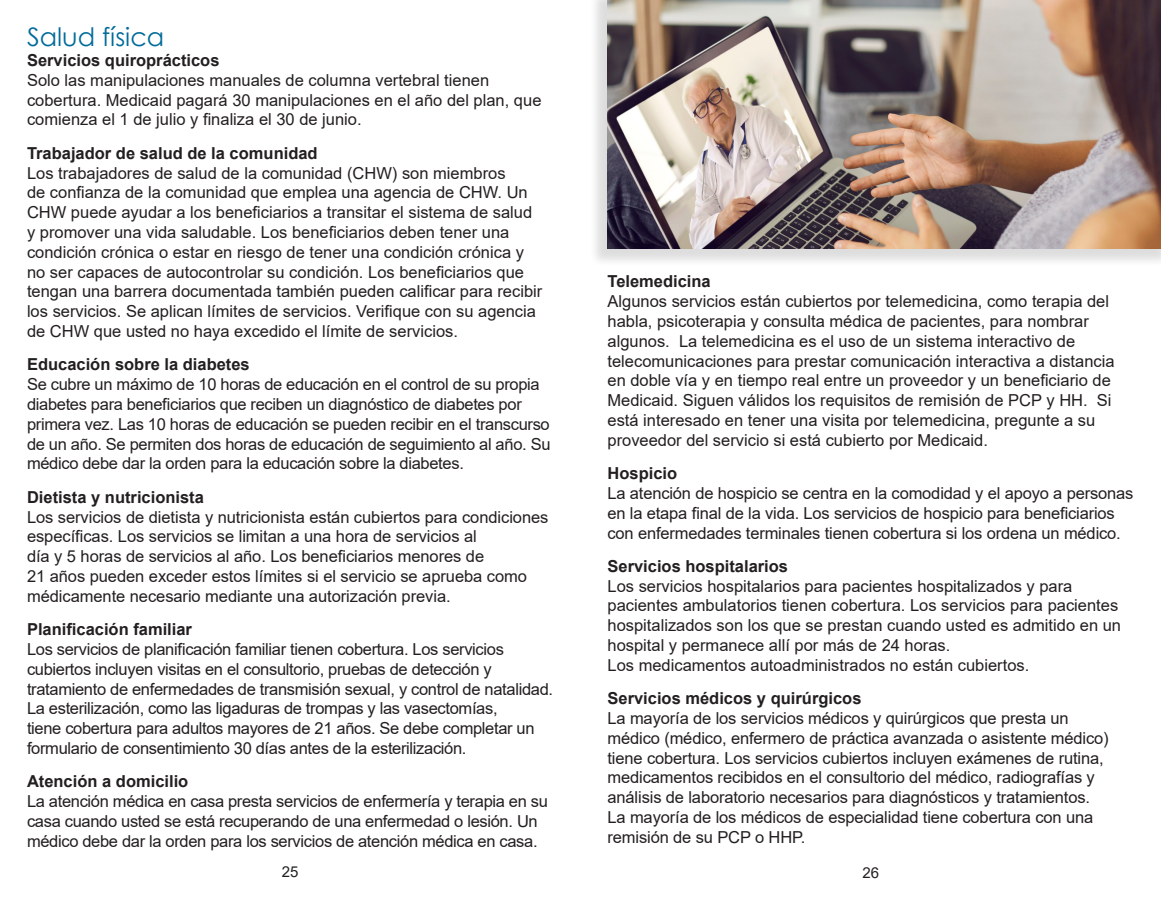
<style>
.page{position:relative;width:1161px;height:905px;background:#fff}
.page>*{position:absolute;margin:0;border:0;box-sizing:border-box;transform-origin:0 0}
.t1{font:25.5px "Century Gothic";color:#026b9a}
.t2{font:16.5px/19.8px "Arial";letter-spacing:-.005em;color:#231f20}
.t3{font:700 16.5px "Arial";color:#231f20}
.t4{font:15px "Arial";color:#231f20}
</style>
<div class="page">
<div style="left:589px;top:0;width:572px;height:267px;background:#231f20;opacity:.15"></div>
<img style="left:608px;top:0;width:553px;height:248px">
<p class="t1" style="left:27px;top:19px;width:139px">Salud física</p>
<p class="t3" style="left:27px;top:49px;width:194px">Servicios quiroprácticos</p>
<p class="t2" style="left:27px;top:70px;width:516px">Solo las manipulaciones manuales de columna vertebral tienen cobertura. Medicaid pagará 30 manipulaciones en el año del plan, que comienza el 1 de julio y finaliza el 30 de junio.</p>
<p class="t3" style="left:27px;top:141px;width:292px">Trabajador de salud de la comunidad</p>
<p class="t2" style="left:27px;top:163px;width:517px">Los trabajadores de salud de la comunidad (CHW) son miembros<br>de confianza de la comunidad que emplea una agencia de CHW. Un CHW puede ayudar a los beneficiarios a transitar el sistema de salud y promover una vida saludable. Los beneficiarios deben tener una condición crónica o estar en riesgo de tener una condición crónica y no ser capaces de autocontrolar su condición. Los beneficiarios que tengan una barrera documentada también pueden calificar para recibir los servicios. Se aplican límites de servicios. Verifique con su agencia de CHW que usted no haya excedido el límite de servicios.</p>
<p class="t3" style="left:27px;top:353px;width:224px">Educación sobre la diabetes</p>
<p class="t2" style="left:27px;top:374px;width:525px">Se cubre un máximo de 10 horas de educación en el control de su propia diabetes para beneficiarios que reciben un diagnóstico de diabetes por primera vez. Las 10 horas de educación se pueden recibir en el transcurso de un año. Se permiten dos horas de educación de seguimiento al año. Su médico debe dar la orden para la educación sobre la diabetes.</p>
<p class="t3" style="left:27px;top:485px;width:178px">Dietista y nutricionista</p>
<p class="t2" style="left:27px;top:506px;width:523px">Los servicios de dietista y nutricionista están cubiertos para condiciones específicas. Los servicios se limitan a una hora de servicios al<br>día y 5 horas de servicios al año. Los beneficiarios menores de<br>21 años pueden exceder estos límites si el servicio se aprueba como médicamente necesario mediante una autorización previa.</p>
<p class="t3" style="left:27px;top:617px;width:167px">Planificación familiar</p>
<p class="t2" style="left:27px;top:639px;width:528px">Los servicios de planificación familiar tienen cobertura. Los servicios cubiertos incluyen visitas en el consultorio, pruebas de detección y tratamiento de enfermedades de transmisión sexual, y control de natalidad.<br>La esterilización, como las ligaduras de trompas y las vasectomías,<br>tiene cobertura para adultos mayores de 21 años. Se debe completar un formulario de consentimiento 30 días antes de la esterilización.</p>
<p class="t3" style="left:27px;top:769px;width:163px">Atención a domicilio</p>
<p class="t2" style="left:27px;top:791px;width:522px">La atención médica en casa presta servicios de enfermería y terapia en su casa cuando usted se está recuperando de una enfermedad o lesión. Un médico debe dar la orden para los servicios de atención médica en casa.</p>
<p class="t4" style="left:282px;top:861px;width:18px">25</p>
<p class="t4" style="left:862px;top:862px;width:18px">26</p>
<p class="t3" style="left:608px;top:270px;width:105px">Telemedicina</p>
<p class="t2" style="left:608px;top:291px;width:509px">Algunos servicios están cubiertos por telemedicina, como terapia del habla, psicoterapia y consulta médica de pacientes, para nombrar algunos. La telemedicina es el uso de un sistema interactivo de telecomunicaciones para prestar comunicación interactiva a distancia en doble vía y en tiempo real entre un proveedor y un beneficiario de Medicaid. Siguen válidos los requisitos de remisión de PCP y HH. Si está interesado en tener una visita por telemedicina, pregunte a su proveedor del servicio si está cubierto por Medicaid.</p>
<p class="t3" style="left:608px;top:461px;width:71px">Hospicio</p>
<p class="t2" style="left:608px;top:483px;width:527px">La atención de hospicio se centra en la comodidad y el apoyo a personas en la etapa final de la vida. Los servicios de hospicio para beneficiarios con enfermedades terminales tienen cobertura si los ordena un médico.</p>
<p class="t3" style="left:608px;top:554px;width:182px">Servicios hospitalarios</p>
<p class="t2" style="left:608px;top:576px;width:515px">Los servicios hospitalarios para pacientes hospitalizados y para pacientes ambulatorios tienen cobertura. Los servicios para pacientes hospitalizados son los que se prestan cuando usted es admitido en un hospital y permanece allí por más de 24 horas.<br>Los medicamentos autoadministrados no están cubiertos.</p>
<p class="t3" style="left:608px;top:686px;width:256px">Servicios médicos y quirúrgicos</p>
<p class="t2" style="left:608px;top:708px;width:503px">La mayoría de los servicios médicos y quirúrgicos que presta un médico (médico, enfermero de práctica avanzada o asistente médico) tiene cobertura. Los servicios cubiertos incluyen exámenes de rutina, medicamentos recibidos en el consultorio del médico, radiografías y análisis de laboratorio necesarios para diagnósticos y tratamientos.<br>La mayoría de los médicos de especialidad tiene cobertura con una remisión de su PCP o HHP.</p>
</div>
